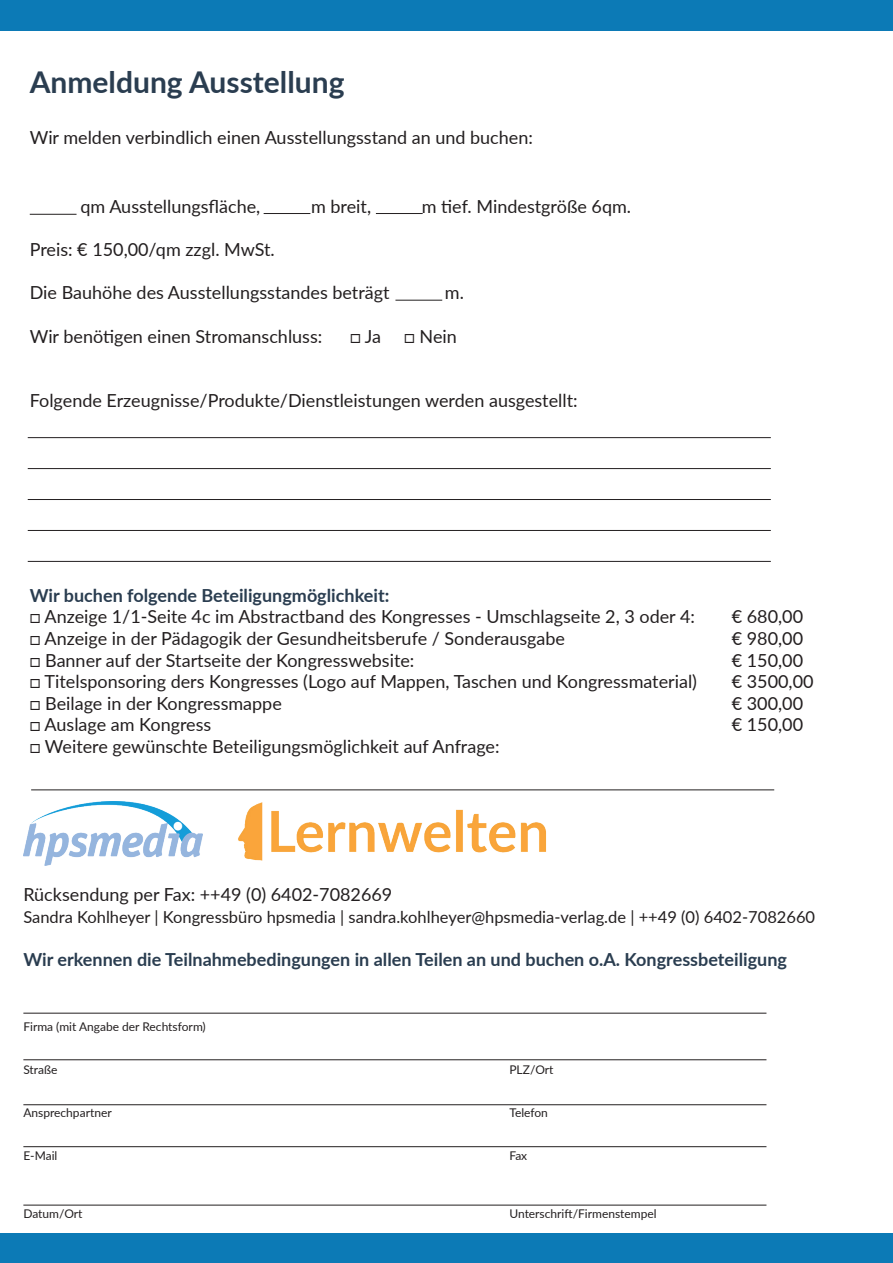
<style>
.page{position:relative;width:893px;height:1263px;background:#fff}
.page>*{position:absolute;margin:0;border:0;box-sizing:border-box;transform-origin:0 0}
.t1{font:700 30px "Lato";color:#2a3d50}
.t2{font:18px "Lato";color:#231f20}
.t3{font:700 18px "Lato";color:#2a3d50}
.t4{font:16.5px "Lato";color:#231f20}
.t5{font:12px "Lato";color:#231f20}
</style>
<div class="page">
<div style="left:0;top:0;width:893px;height:31px;background:#0c7ab6"></div>
<div style="left:0;top:1233px;width:893px;height:30px;background:#0c7ab6"></div>
<hr style="left:23px;top:1013px;width:743px;height:1px;background:#231f20">
<hr style="left:23px;top:1059px;width:743px;height:1px;background:#231f20">
<hr style="left:23px;top:1104px;width:743px;height:1px;background:#231f20">
<hr style="left:23px;top:1146px;width:743px;height:1px;background:#231f20">
<hr style="left:23px;top:1205px;width:743px;height:1px;background:#231f20">
<hr style="left:30px;top:214px;width:47px;height:1px;background:#231f20">
<hr style="left:264px;top:213px;width:46px;height:1px;background:#231f20">
<hr style="left:376px;top:213px;width:47px;height:1px;background:#231f20">
<hr style="left:395px;top:300px;width:47px;height:1px;background:#231f20">
<hr style="left:28px;top:437px;width:743px;height:1px;background:#231f20">
<hr style="left:28px;top:468px;width:743px;height:1px;background:#231f20">
<hr style="left:28px;top:499px;width:743px;height:1px;background:#231f20">
<hr style="left:28px;top:530px;width:743px;height:1px;background:#231f20">
<hr style="left:28px;top:561px;width:743px;height:1px;background:#231f20">
<hr style="left:31px;top:789px;width:743px;height:1px;background:#231f20">
<img style="left:23px;top:801px;width:180px;height:64px">
<img style="left:228px;top:790px;width:334px;height:71px">
<h1 class="t1" style="left:30px;top:60px;width:316px">Anmeldung Ausstellung</h1>
<p class="t2" style="left:30px;top:125px;width:505px">Wir melden verbindlich einen Ausstellungsstand an und buchen:</p>
<p class="t2" style="left:80px;top:194px;width:181px">qm Ausstellungsfläche,</p>
<p class="t2" style="left:311px;top:194px;width:62px">m breit,</p>
<p class="t2" style="left:422px;top:194px;width:211px">m tief. Mindestgröße 6qm.</p>
<p class="t2" style="left:30px;top:237px;width:247px">Preis: € 150,00/qm zzgl. MwSt.</p>
<p class="t2" style="left:30px;top:280px;width:361px">Die Bauhöhe des Ausstellungsstandes beträgt</p>
<p class="t2" style="left:445px;top:280px;width:21px">m.</p>
<p class="t2" style="left:30px;top:323px;width:294px">Wir benötigen einen Stromanschluss:</p>
<p class="t2" style="left:350px;top:323px;width:33px">□ Ja</p>
<p class="t2" style="left:404px;top:323px;width:54px">□ Nein</p>
<p class="t2" style="left:30px;top:388px;width:549px">Folgende Erzeugnisse/Produkte/Dienstleistungen werden ausgestellt:</p>
<p class="t3" style="left:30px;top:582px;width:361px">Wir buchen folgende Beteiligungmöglichkeit:</p>
<p class="t2" style="left:30px;top:604px;width:667px">□ Anzeige 1/1-Seite 4c im Abstractband des Kongresses - Umschlagseite 2, 3 oder 4:</p>
<p class="t2" style="left:732px;top:604px;width:73px">€ 680,00</p>
<p class="t2" style="left:30px;top:626px;width:537px">□ Anzeige in der Pädagogik der Gesundheitsberufe / Sonderausgabe</p>
<p class="t2" style="left:732px;top:626px;width:73px">€ 980,00</p>
<p class="t2" style="left:30px;top:647px;width:386px">□ Banner auf der Startseite der Kongresswebsite:</p>
<p class="t2" style="left:732px;top:647px;width:73px">€ 150,00</p>
<p class="t2" style="left:30px;top:669px;width:669px">□ Titelsponsoring ders Kongresses (Logo auf Mappen, Taschen und Kongressmaterial)</p>
<p class="t2" style="left:732px;top:669px;width:83px">€ 3500,00</p>
<p class="t2" style="left:30px;top:690px;width:254px">□ Beilage in der Kongressmappe</p>
<p class="t2" style="left:732px;top:690px;width:73px">€ 300,00</p>
<p class="t2" style="left:30px;top:712px;width:183px">□ Auslage am Kongress</p>
<p class="t2" style="left:732px;top:712px;width:73px">€ 150,00</p>
<p class="t2" style="left:30px;top:734px;width:471px">□ Weitere gewünschte Beteiligungsmöglichkeit auf Anfrage:</p>
<p class="t2" style="left:23px;top:882px;width:370px">Rücksendung per Fax: ++49 (0) 6402-7082669</p>
<p class="t4" style="left:23px;top:905px;width:793px">Sandra Kohlheyer | Kongressbüro hpsmedia | sandra.kohlheyer@hpsmedia-verlag.de | ++49 (0) 6402-7082660</p>
<p class="t3" style="left:23px;top:946px;width:765px">Wir erkennen die Teilnahmebedingungen in allen Teilen an und buchen o.A. Kongressbeteiligung</p>
<p class="t5" style="left:23px;top:1018px;width:184px">Firma (mit Angabe der Rechtsform)</p>
<p class="t5" style="left:23px;top:1061px;width:36px">Straße</p>
<p class="t5" style="left:509px;top:1061px;width:46px">PLZ/Ort</p>
<p class="t5" style="left:23px;top:1104px;width:90px">Ansprechpartner</p>
<p class="t5" style="left:509px;top:1104px;width:40px">Telefon</p>
<p class="t5" style="left:23px;top:1147px;width:36px">E-Mail</p>
<p class="t5" style="left:509px;top:1147px;width:19px">Fax</p>
<p class="t5" style="left:23px;top:1205px;width:61px">Datum/Ort</p>
<p class="t5" style="left:509px;top:1205px;width:149px">Unterschrift/Firmenstempel</p>
</div>
